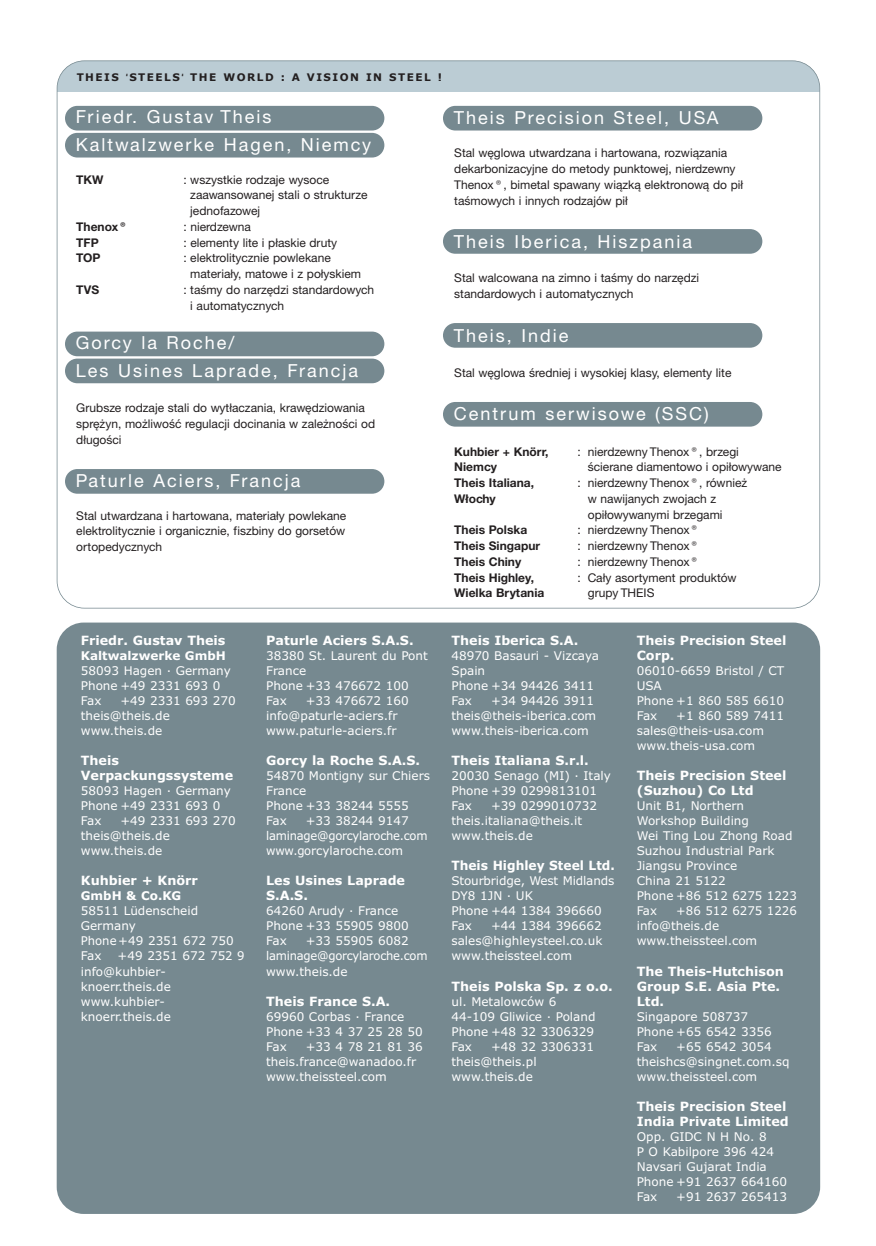
<style>
.page{position:relative;width:876px;height:1246px;background:#fff}
.page>*{position:absolute;margin:0;border:0;box-sizing:border-box;transform-origin:0 0}
.t1{font:18px/27.8px "Helvetica Neue CE";letter-spacing:.11em;color:#fff}
.t2{font:700 12.75px/15px "Verdana";color:#fff}
.t3{font:700 12.75px "Verdana";color:#fff;scale:.96 1}
.t4{font:12px/15px "Verdana";color:#fff}
.t5{font:12px/15.8px "Helvetica Neue CE";color:#231f20}
.t6{font:700 12px "Helvetica Neue CE";color:#231f20}
.t7{font:12px/15px "Verdana";letter-spacing:-.02em;color:#fff}
.t8{font:700 12px "Verdana";color:#fff}
.t9{font:700 10.5px "Verdana";letter-spacing:.14em;color:#231f20}
.s1{font-family:"AT Rotis Sans Serif"}
</style>
<div class="page">
<div style="left:57px;top:622px;width:763px;height:592px;background:#768990;border-radius:27px"></div>
<div style="left:65px;top:106px;width:319px;height:25px;background:#768990;border-radius:12px"></div>
<div style="left:65px;top:133px;width:319px;height:25px;background:#768990;border-radius:12px"></div>
<div style="left:65px;top:332px;width:319px;height:24px;background:#768990;border-radius:12px"></div>
<div style="left:65px;top:359px;width:319px;height:24px;background:#768990;border-radius:12px"></div>
<div style="left:65px;top:469px;width:319px;height:25px;background:#768990;border-radius:12px"></div>
<div style="left:443px;top:106px;width:319px;height:25px;background:#768990;border-radius:12px"></div>
<div style="left:443px;top:229px;width:319px;height:25px;background:#768990;border-radius:12px"></div>
<div style="left:443px;top:323px;width:319px;height:25px;background:#768990;border-radius:12px"></div>
<div style="left:443px;top:402px;width:319px;height:25px;background:#768990;border-radius:12px"></div>
<p class="t9" style="left:77px;top:73px;width:367px">THEIS <span class="s1">‘</span>STEELS<span class="s1">‘</span> THE WORLD : A VISION IN STEEL !</p>
<h1 class="t1" style="left:76px;top:104px;width:297px">Friedr. Gustav Theis<br>Kaltwalzwerke Hagen, Niemcy</h1>
<p class="t6" style="left:76px;top:175px;width:29px">TKW</p>
<p class="t5" style="left:190px;top:172px;width:179px;text-indent:-7px">: wszystkie rodzaje wysoce zaawansowanej stali o strukturze jednofazowej</p>
<p class="t6" style="left:76px;top:222px;width:53px">Thenox®</p>
<p class="t5" style="left:183px;top:220px;width:69px">: nierdzewna</p>
<p class="t6" style="left:76px;top:238px;width:24px">TFP</p>
<p class="t5" style="left:183px;top:235px;width:155px">: elementy lite i płaskie druty</p>
<p class="t6" style="left:76px;top:254px;width:26px">TOP</p>
<p class="t5" style="left:190px;top:251px;width:172px;text-indent:-7px">: elektrolitycznie powlekane materiały, matowe i z połyskiem</p>
<p class="t6" style="left:76px;top:285px;width:24px">TVS</p>
<p class="t5" style="left:190px;top:283px;width:185px;text-indent:-7px">: taśmy do narzędzi standardowych i automatycznych</p>
<h1 class="t1" style="left:76px;top:330px;width:284px">Gorcy la Roche/<br>Les Usines Laprade, Francja</h1>
<p class="t5" style="left:76px;top:401px;width:300px">Grubsze rodzaje stali do wytłaczania, krawędziowania sprężyn, możliwość regulacji docinania w zależności od długości</p>
<h1 class="t1" style="left:76px;top:468px;width:226px">Paturle Aciers, Francja</h1>
<p class="t5" style="left:76px;top:508px;width:272px;text-align:justify">Stal utwardzana i hartowana, materiały powlekane elektrolitycznie i organicznie, fiszbiny do gorsetów ortopedycznych</p>
<h1 class="t1" style="left:454px;top:105px;width:266px">Theis Precision Steel, USA</h1>
<p class="t5" style="left:454px;top:146px;width:290px">Stal węglowa utwardzana i hartowana, rozwiązania dekarbonizacyjne do metody punktowej, nierdzewny Thenox®, bimetal spawany wiązką elektronową do pił taśmowych i innych rodzajów pił</p>
<h1 class="t1" style="left:454px;top:229px;width:240px">Theis Iberica, Hiszpania</h1>
<p class="t5" style="left:454px;top:271px;width:246px">Stal walcowana na zimno i taśmy do narzędzi standardowych i automatycznych</p>
<h1 class="t1" style="left:454px;top:324px;width:116px">Theis, Indie</h1>
<p class="t5" style="left:454px;top:366px;width:279px">Stal węglowa średniej i wysokiej klasy, elementy lite</p>
<h1 class="t1" style="left:454px;top:401px;width:256px">Centrum serwisowe (SSC)</h1>
<p class="t6" style="left:454px;top:447px;width:96px">Kuhbier + Knörr,</p>
<p class="t5" style="left:578px;top:444px;width:163px">: nierdzewny Thenox®, brzegi</p>
<p class="t6" style="left:454px;top:463px;width:44px">Niemcy</p>
<p class="t5" style="left:588px;top:460px;width:195px">ścierane diamentowo i opiłowywane</p>
<p class="t6" style="left:454px;top:478px;width:81px">Theis Italiana,</p>
<p class="t5" style="left:578px;top:476px;width:171px">: nierdzewny Thenox®, również</p>
<p class="t6" style="left:454px;top:494px;width:43px">Włochy</p>
<p class="t5" style="left:588px;top:492px;width:136px">w nawijanych zwojach z opiłowywanymi brzegami</p>
<p class="t6" style="left:454px;top:526px;width:74px">Theis Polska</p>
<p class="t5" style="left:578px;top:523px;width:123px">: nierdzewny Thenox®</p>
<p class="t6" style="left:454px;top:541px;width:87px">Theis Singapur</p>
<p class="t5" style="left:578px;top:539px;width:123px">: nierdzewny Thenox®</p>
<p class="t6" style="left:454px;top:557px;width:68px">Theis Chiny</p>
<p class="t5" style="left:578px;top:555px;width:123px">: nierdzewny Thenox®</p>
<p class="t6" style="left:454px;top:573px;width:81px">Theis Highley,</p>
<p class="t5" style="left:578px;top:570px;width:161px">: Cały asortyment produktów</p>
<p class="t6" style="left:454px;top:589px;width:92px">Wielka Brytania</p>
<p class="t5" style="left:588px;top:586px;width:68px">grupy THEIS</p>
<p class="t2" style="left:81px;top:634px;width:146px">Friedr. Gustav Theis</p>
<p class="t8" style="left:81px;top:651px;width:146px">Kaltwalzwerke GmbH</p>
<p class="t4" style="left:81px;top:665px;width:151px">58093 Hagen · Germany<br>Phone +49 2331 693 0<br>Fax</p>
<p class="t4" style="left:81px;top:695px;width:156px;text-indent:40px">+49 2331 693 270 theis@theis.de www.theis.de</p>
<p class="t2" style="left:81px;top:754px;width:154px">Theis<br>Verpackungssysteme</p>
<p class="t4" style="left:81px;top:785px;width:151px">58093 Hagen · Germany<br>Phone +49 2331 693 0<br>Fax</p>
<p class="t4" style="left:81px;top:815px;width:156px;text-indent:40px">+49 2331 693 270 theis@theis.de www.theis.de</p>
<p class="t2" style="left:81px;top:874px;width:119px">Kuhbier + Knörr</p>
<p class="t8" style="left:81px;top:891px;width:102px">GmbH &amp; Co.KG</p>
<p class="t4" style="left:81px;top:905px;width:154px">58511 Lüdenscheid<br>Germany<br>Phone +49 2351 672 750<br>Fax</p>
<p class="t4" style="left:81px;top:950px;width:165px;text-indent:37px">+49 2351 672 752 9 info@kuhbier&shy;knoerr.theis.de www.kuhbier&shy;knoerr.theis.de</p>
<p class="t2" style="left:266px;top:634px;width:149px">Paturle Aciers S.A.S.</p>
<p class="t4" style="left:266px;top:650px;width:163px">38380 St. Laurent du Pont<br>France<br>Phone +33 476672 100<br>Fax</p>
<p class="t4" style="left:266px;top:695px;width:144px;text-indent:40px">+33 476672 160 info@paturle-aciers.fr www.paturle-aciers.fr</p>
<p class="t2" style="left:266px;top:754px;width:156px">Gorcy la Roche S.A.S.</p>
<p class="t4" style="left:266px;top:770px;width:165px">54870 Montigny sur Chiers<br>France<br>Phone +33 38244 5555<br>Fax</p>
<p class="t7" style="left:266px;top:815px;width:163px;text-indent:40px">+33 38244 9147 laminage@gorcylaroche.com www.gorcylaroche.com</p>
<p class="t2" style="left:266px;top:874px;width:140px">Les Usines Laprade<br>S.A.S.</p>
<p class="t4" style="left:266px;top:905px;width:144px">64260 Arudy · France<br>Phone +33 55905 9800<br>Fax</p>
<p class="t7" style="left:266px;top:935px;width:163px;text-indent:40px">+33 55905 6082 laminage@gorcylaroche.com www.theis.de</p>
<p class="t2" style="left:266px;top:994px;width:126px">Theis France S.A.</p>
<p class="t4" style="left:266px;top:1010px;width:158px">69960 Corbas · France<br>Phone +33 4 37 25 28 50<br>Fax</p>
<p class="t4" style="left:266px;top:1040px;width:158px;text-indent:40px">+33 4 78 21 81 36 theis.france@wanadoo.fr www.theissteel.com</p>
<p class="t2" style="left:451px;top:634px;width:128px">Theis Iberica S.A.</p>
<p class="t4" style="left:451px;top:650px;width:149px">48970 Basauri - Vizcaya<br>Spain<br>Phone +34 94426 3411<br>Fax</p>
<p class="t4" style="left:451px;top:695px;width:146px;text-indent:40px">+34 94426 3911 theis@theis-iberica.com www.theis-iberica.com</p>
<p class="t2" style="left:451px;top:754px;width:139px">Theis Italiana S.r.l.</p>
<p class="t4" style="left:451px;top:770px;width:161px">20030 Senago (MI) · Italy<br>Phone +39 0299813101<br>Fax</p>
<p class="t4" style="left:451px;top:800px;width:147px;text-indent:40px">+39 0299010732 theis.italiana@theis.it www.theis.de</p>
<p class="t3" style="left:451px;top:861px;width:172px">Theis Highley Steel Ltd.</p>
<p class="t4" style="left:451px;top:875px;width:164px">Stourbridge, West Midlands<br>DY8 1JN · UK<br>Phone +44 1384 396660<br>Fax</p>
<p class="t4" style="left:451px;top:920px;width:153px;text-align:justify;text-indent:40px">+44 1384 396662 sales@highleysteel.co.uk www.theissteel.com</p>
<p class="t2" style="left:451px;top:979px;width:163px">Theis Polska Sp. z o.o.</p>
<p class="t4" style="left:451px;top:995px;width:146px">ul. Metalowców 6<br>44-109 Gliwice · Poland<br>Phone +48 32 3306329<br>Fax</p>
<p class="t4" style="left:451px;top:1040px;width:144px;text-indent:40px">+48 32 3306331 theis@theis.pl www.theis.de</p>
<p class="t2" style="left:637px;top:634px;width:151px">Theis Precision Steel<br>Corp.</p>
<p class="t4" style="left:637px;top:665px;width:149px">06010-6659 Bristol / CT<br>USA<br>Phone +1 860 585 6610<br>Fax</p>
<p class="t4" style="left:637px;top:710px;width:149px;text-indent:40px">+1 860 589 7411 sales@theis-usa.com www.theis-usa.com</p>
<p class="t2" style="left:637px;top:769px;width:151px">Theis Precision Steel (Suzhou) Co Ltd</p>
<p class="t4" style="left:637px;top:800px;width:162px">Unit B1, Northern<br>Workshop Building<br>Wei Ting Lou Zhong Road<br>Suzhou Industrial Park<br>Jiangsu Province<br>China 21 5122<br>Phone +86 512 6275 1223<br>Fax</p>
<p class="t4" style="left:637px;top:905px;width:162px;text-indent:40px">+86 512 6275 1226 info@theis.de www.theissteel.com</p>
<p class="t2" style="left:637px;top:964px;width:149px">The Theis-Hutchison<br>Group S.E. Asia Pte.<br>Ltd.</p>
<p class="t4" style="left:637px;top:1010px;width:136px">Singapore 508737<br>Phone +65 6542 3356<br>Fax</p>
<p class="t4" style="left:637px;top:1040px;width:154px;text-indent:40px">+65 6542 3054 theishcs@singnet.com.sq www.theissteel.com</p>
<p class="t2" style="left:637px;top:1099px;width:154px">Theis Precision Steel<br>India Private Limited</p>
<p class="t4" style="left:637px;top:1130px;width:152px">Opp. GIDC N H No. 8<br>P O Kabilpore 396 424<br>Navsari Gujarat India<br>Phone +91 2637 664160<br>Fax</p>
<p class="t4" style="left:676px;top:1190px;width:112px">+91 2637 265413</p>
</div>
